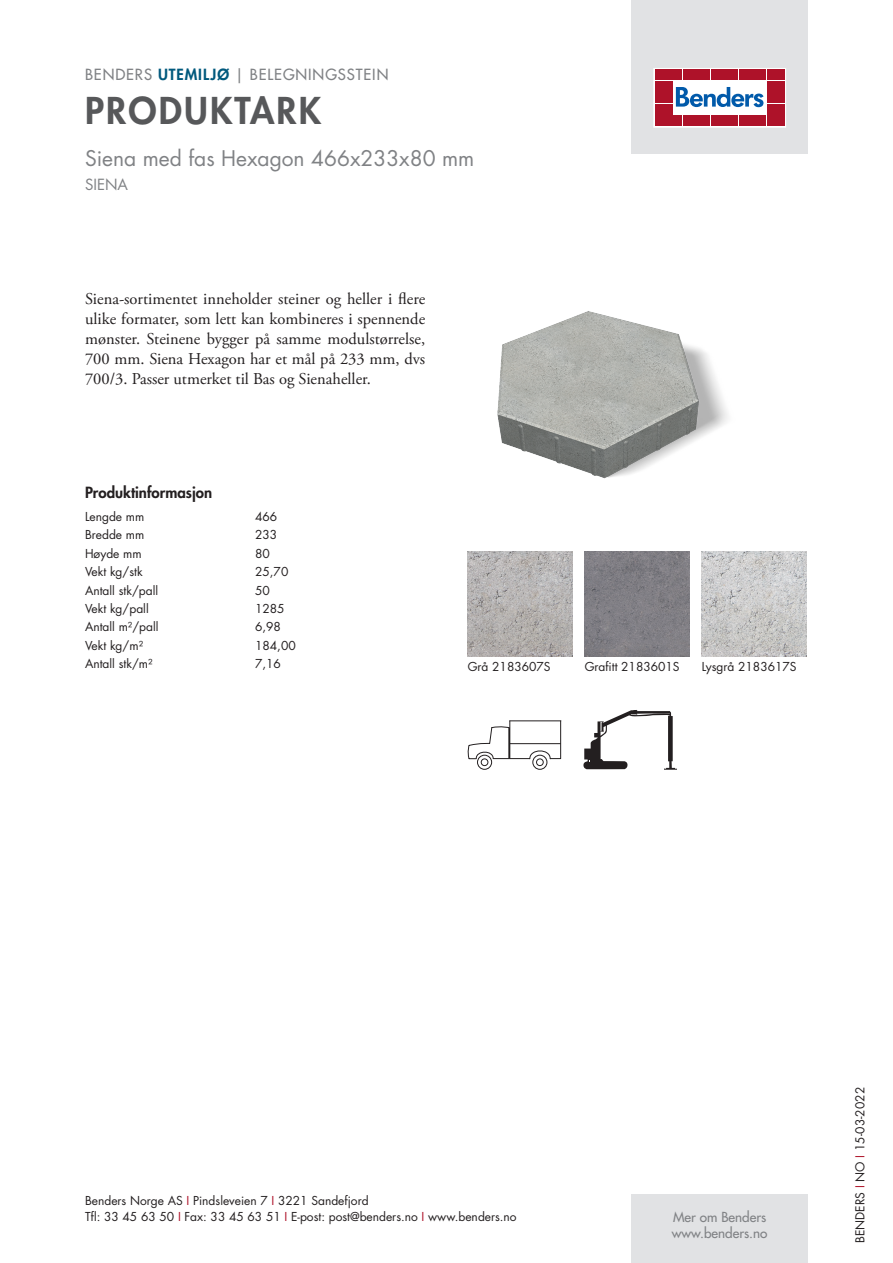
<style>
.page{position:relative;width:893px;height:1263px;background:#fff}
.page>*{position:absolute;margin:0;border:0;box-sizing:border-box;transform-origin:0 0}
.t1{font:800 36px "Futura Std";letter-spacing:.06em;color:#57585a}
.t2{font:21px "Futura Std";color:#808285}
.t3{font:16.5px/19.8px "Adobe Garamond Pro";color:#231f20;text-align:justify}
.t4{font:500 15px "Futura Std";letter-spacing:.06em;color:#808285}
.t5{font:800 15px "Futura Std";color:#231f20}
.t6{font:15px "Futura Std";color:#808285}
.t7{font:500 13.5px/16.2px "Futura Std";color:#808285}
.t8{font:12px/16.5px "Futura Std";color:#231f20}
.s1{font-weight:800;color:#00597d}
.s2{color:#ae1229}
</style>
<div class="page">
<div style="left:631px;top:0;width:177px;height:153px;background:#e1e2e4"></div>
<div style="left:631px;top:1195px;width:177px;height:68px;background:#e1e2e4"></div>
<svg style="left:656px;top:70px;width:128px;height:55px;background:#ebc6cb"></svg>
<div style="left:654px;top:68px;width:132px;height:59px;border:1px solid #fff"></div>
<div style="left:655px;top:70px;width:8px;height:10px;background:#ae1229"></div>
<div style="left:664px;top:70px;width:8px;height:10px;background:#ae1229"></div>
<div style="left:655px;top:81px;width:8px;height:10px;background:#ae1229"></div>
<div style="left:664px;top:81px;width:8px;height:10px;background:#ae1229"></div>
<div style="left:655px;top:93px;width:8px;height:10px;background:#ae1229"></div>
<div style="left:664px;top:93px;width:8px;height:10px;background:#ae1229"></div>
<div style="left:655px;top:104px;width:8px;height:11px;background:#ae1229"></div>
<div style="left:664px;top:104px;width:8px;height:11px;background:#ae1229"></div>
<div style="left:655px;top:116px;width:8px;height:10px;background:#ae1229"></div>
<div style="left:664px;top:116px;width:8px;height:10px;background:#ae1229"></div>
<div style="left:674px;top:70px;width:8px;height:10px;background:#ae1229"></div>
<div style="left:683px;top:70px;width:8px;height:10px;background:#ae1229"></div>
<div style="left:692px;top:70px;width:8px;height:10px;background:#ae1229"></div>
<div style="left:702px;top:70px;width:8px;height:10px;background:#ae1229"></div>
<div style="left:711px;top:70px;width:8px;height:10px;background:#ae1229"></div>
<div style="left:720px;top:70px;width:8px;height:10px;background:#ae1229"></div>
<div style="left:730px;top:70px;width:8px;height:10px;background:#ae1229"></div>
<div style="left:739px;top:70px;width:8px;height:10px;background:#ae1229"></div>
<div style="left:748px;top:70px;width:8px;height:10px;background:#ae1229"></div>
<div style="left:758px;top:70px;width:8px;height:10px;background:#ae1229"></div>
<div style="left:674px;top:116px;width:8px;height:10px;background:#ae1229"></div>
<div style="left:683px;top:116px;width:8px;height:10px;background:#ae1229"></div>
<div style="left:692px;top:116px;width:8px;height:10px;background:#ae1229"></div>
<div style="left:702px;top:116px;width:8px;height:10px;background:#ae1229"></div>
<div style="left:711px;top:116px;width:8px;height:10px;background:#ae1229"></div>
<div style="left:720px;top:116px;width:8px;height:10px;background:#ae1229"></div>
<div style="left:730px;top:116px;width:8px;height:10px;background:#ae1229"></div>
<div style="left:739px;top:116px;width:8px;height:10px;background:#ae1229"></div>
<div style="left:748px;top:116px;width:8px;height:10px;background:#ae1229"></div>
<div style="left:758px;top:116px;width:8px;height:10px;background:#ae1229"></div>
<div style="left:767px;top:70px;width:8px;height:10px;background:#ae1229"></div>
<div style="left:776px;top:70px;width:8px;height:10px;background:#ae1229"></div>
<div style="left:767px;top:81px;width:8px;height:10px;background:#ae1229"></div>
<div style="left:776px;top:81px;width:8px;height:10px;background:#ae1229"></div>
<div style="left:767px;top:93px;width:8px;height:10px;background:#ae1229"></div>
<div style="left:776px;top:93px;width:8px;height:10px;background:#ae1229"></div>
<div style="left:767px;top:104px;width:8px;height:11px;background:#ae1229"></div>
<div style="left:776px;top:104px;width:8px;height:11px;background:#ae1229"></div>
<div style="left:767px;top:116px;width:8px;height:10px;background:#ae1229"></div>
<div style="left:776px;top:116px;width:8px;height:10px;background:#ae1229"></div>
<svg style="left:676px;top:87px;width:87px;height:20px;background:#8ab3d7"></svg>
<img style="left:497px;top:311px;width:231px;height:168px">
<img style="left:468px;top:552px;width:105px;height:105px">
<img style="left:585px;top:552px;width:105px;height:105px">
<img style="left:702px;top:552px;width:105px;height:105px">
<div style="left:477px;top:755px;width:15px;height:15px;border:1px solid #231f20;border-radius:50%"></div>
<div style="left:532px;top:755px;width:15px;height:15px;border:1px solid #231f20;border-radius:50%"></div>
<svg style="left:468px;top:720px;width:93px;height:46px"></svg>
<svg style="left:583px;top:710px;width:94px;height:60px"></svg>
<p class="t4" style="left:85px;top:65px;width:305px">BENDERS <span class="s1">UTEMILJØ</span> | BELEGNINGSSTEIN</p>
<h1 class="t1" style="left:85px;top:87px;width:238px">PRODUKTARK</h1>
<h2 class="t2" style="left:85px;top:144px;width:391px">Siena med fas Hexagon 466x233x80 mm</h2>
<p class="t6" style="left:85px;top:175px;width:44px">SIENA</p>
<p class="t3" style="left:85px;top:290px;width:342px">Siena-sortimentet inneholder steiner og heller i flere ulike formater, som lett kan kombineres i spennende mønster. Steinene bygger på samme modulstørrelse, 700 mm. Siena Hexagon har et mål på 233 mm, dvs 700/3. Passer utmerket til Bas og Sienaheller.</p>
<p class="t5" style="left:85px;top:483px;width:129px">Produktinformasjon</p>
<p class="t8" style="left:85px;top:508px;width:61px">Lengde mm</p>
<p class="t8" style="left:255px;top:508px;width:24px">466</p>
<p class="t8" style="left:85px;top:527px;width:61px">Bredde mm</p>
<p class="t8" style="left:255px;top:527px;width:24px">233</p>
<p class="t8" style="left:85px;top:545px;width:58px">Høyde mm</p>
<p class="t8" style="left:255px;top:545px;width:16px">80</p>
<p class="t8" style="left:85px;top:563px;width:59px">Vekt kg/stk</p>
<p class="t8" style="left:255px;top:563px;width:35px">25,70</p>
<p class="t8" style="left:85px;top:582px;width:75px">Antall stk/pall</p>
<p class="t8" style="left:255px;top:582px;width:16px">50</p>
<p class="t8" style="left:85px;top:600px;width:65px">Vekt kg/pall</p>
<p class="t8" style="left:255px;top:600px;width:31px">1285</p>
<p class="t8" style="left:85px;top:619px;width:75px">Antall m²/pall</p>
<p class="t8" style="left:255px;top:619px;width:27px">6,98</p>
<p class="t8" style="left:85px;top:637px;width:60px">Vekt kg/m²</p>
<p class="t8" style="left:255px;top:637px;width:42px">184,00</p>
<p class="t8" style="left:85px;top:656px;width:69px">Antall stk/m²</p>
<p class="t8" style="left:255px;top:656px;width:27px">7,16</p>
<p class="t8" style="left:468px;top:659px;width:84px">Grå 2183607S</p>
<p class="t8" style="left:585px;top:659px;width:96px">Grafitt 2183601S</p>
<p class="t8" style="left:702px;top:659px;width:96px">Lysgrå 2183617S</p>
<p class="t8" style="left:85px;top:1192px;width:433px">Benders Norge AS <span class="s2">I</span> Pindsleveien 7 <span class="s2">I</span> 3221 Sandefjord<br>Tfl: 33 45 63 50 <span class="s2">I</span> Fax: 33 45 63 51 <span class="s2">I</span> E-post: post@benders.no <span class="s2">I</span> www.benders.no</p>
<p class="t7" style="left:672px;top:1209px;width:97px">Mer om Benders www.benders.no</p>
<p class="t8" style="left:852px;top:1243px;width:157px;rotate:-90deg">BENDERS <span class="s2">I</span> NO <span class="s2">I</span> 15-03-2022</p>
</div>
